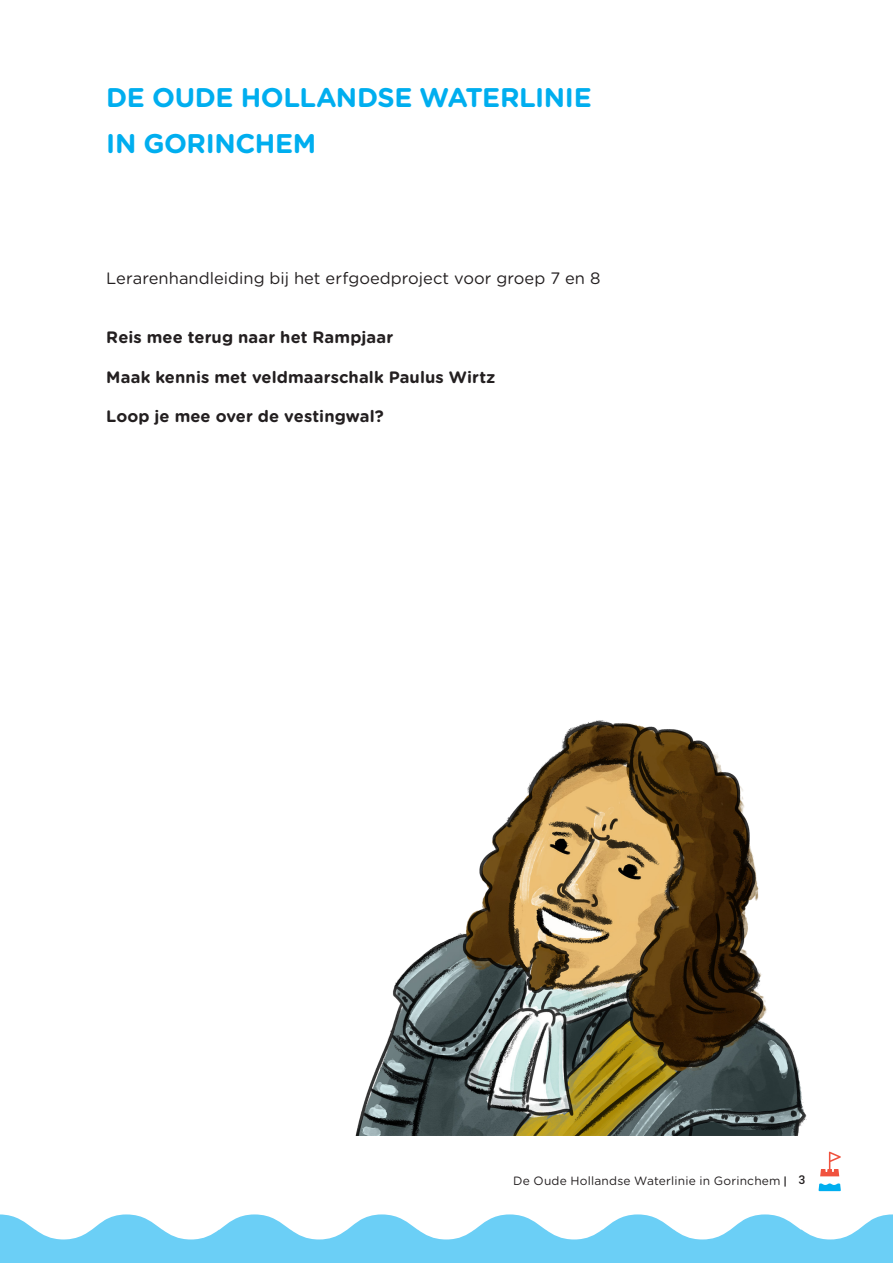
<style>
.page{position:relative;width:893px;height:1263px;background:#fff}
.page>*{position:absolute;margin:0;border:0;box-sizing:border-box;transform-origin:0 0}
.t1{font:700 27px/46.8px "Gotham Rounded";letter-spacing:-.015em;color:#00aeef}
.t2{font:700 16.5px "Gotham Rounded";letter-spacing:.005em;color:#231f20}
.t3{font:16.5px "Gotham Rounded";letter-spacing:.005em;color:#231f20}
.t4{font:12px "Gotham Rounded";letter-spacing:.015em;color:#231f20}
.s1{font-family:"Roboto"}
.s2{font-family:"Roboto";font-weight:500}
</style>
<div class="page">
<svg style="left:819px;top:1183px;width:22px;height:8px"></svg>
<svg style="left:820px;top:1152px;width:21px;height:24px"></svg>
<svg style="left:0;top:1214px;width:893px;height:49px"></svg>
<img style="left:355px;top:720px;width:452px;height:415px">
<p class="t1" style="left:106px;top:73px;width:487px">DE OUDE HOLLANDSE WATERLINIE<br>IN GORINCHEM</p>
<p class="t3" style="left:106px;top:267px;width:496px">Lerarenhandleiding bij het erfgoedproject voor groep 7 en 8</p>
<p class="t2" style="left:106px;top:325px;width:289px">Reis mee terug naar het Rampjaar</p>
<p class="t2" style="left:106px;top:365px;width:391px">Maak kennis met veldmaarschalk Paulus Wirtz</p>
<p class="t2" style="left:106px;top:404px;width:279px">Loop je mee over de vestingwal?</p>
<p class="t4" style="left:513px;top:1172px;width:294px">De Oude Hollandse Waterlinie in Gorinchem <span class="s1">|</span> <span class="s2">3</span></p>
</div>
